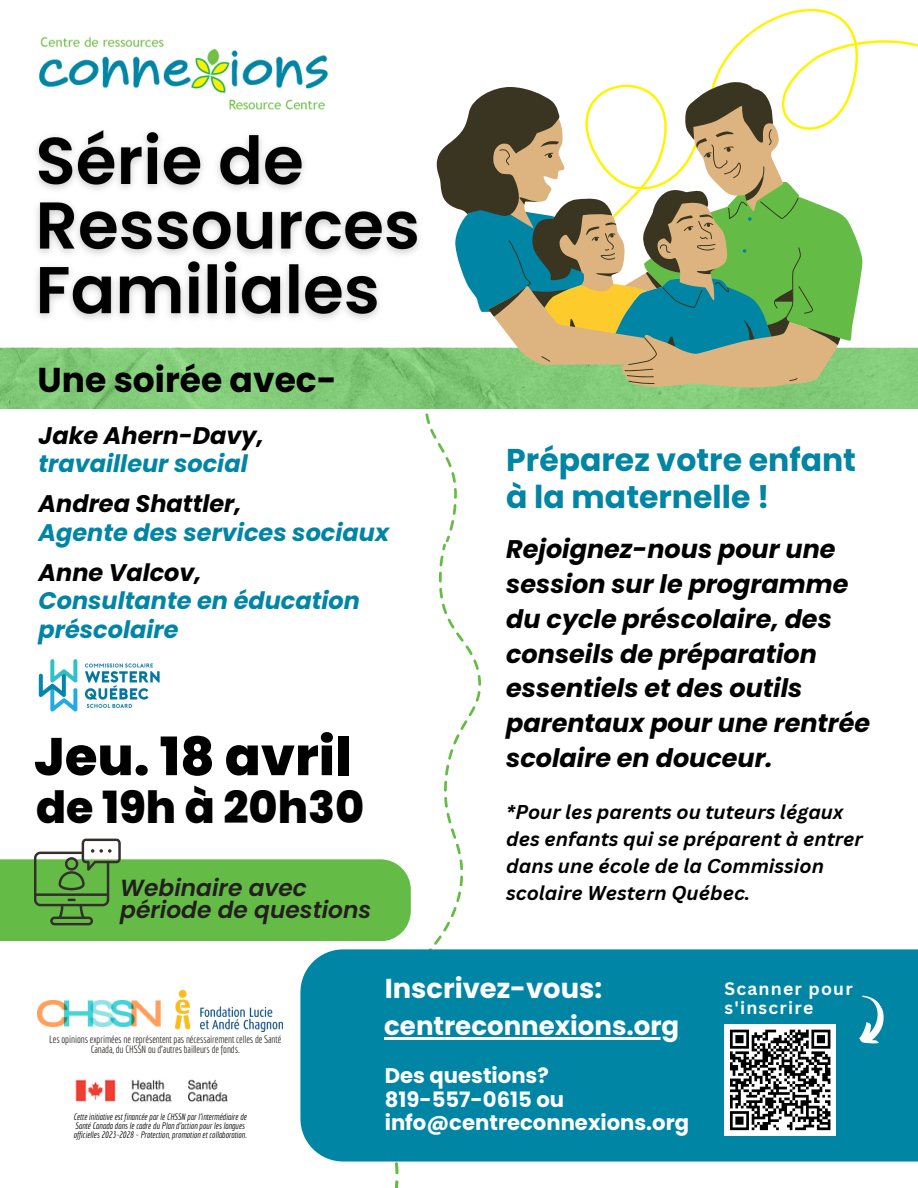
<style>
.page{position:relative;width:918px;height:1188px;background:#fff}
.page>*{position:absolute;margin:0;border:0;box-sizing:border-box;transform-origin:0 0}
.t1{font:800 52.95px "Poppins";color:#000}
.t2{font:800 44.25px "Poppins";color:#000}
.t3{font:700 34.5px "Poppins";color:#000}
.t4{font:700 31.5px/37.2px "Poppins";color:#0085a4}
.t5{font:700 27.3px "Poppins";color:#fff}
.t6{font:700 26.1px "Poppins";color:#fff}
.t7{font:italic 700 25.5px/34.8px "Poppins";color:#000}
.t8{font:italic 700 24px/28.2px "Poppins";color:#0085a4}
.t9{font:italic 600 23.4px/22.5px "Poppins";color:#231f20}
.t10{font:700 21.15px/23.7px "Poppins";color:#fff}
.t11{font:italic 700 19.5px/27px "Canva Sans";color:#000}
.t12{font:700 17.55px/19.2px "Canva Sans";letter-spacing:.07em;color:#fff}
.t13{font:10.35px/9.4px "Economica";letter-spacing:-.01em;color:#322f2c;text-align:center}
.t14{font:italic 9px/9px "Economica";color:#000}
.s1{color:#000}
</style>
<div class="page">
<img style="left:39px;top:36px;width:290px;height:74px">
<svg style="left:429px;top:555px;width:52px;height:394px"></svg>
<img style="left:0;top:347px;width:918px;height:61px">
<div style="left:300px;top:949px;width:618px;height:213px;background:#0085a4"></div>
<svg style="left:840px;top:990px;width:57px;height:61px;background:#1f94af"></svg>
<svg style="left:0;top:839px;width:411px;height:102px"></svg>
<img style="left:38px;top:1000px;width:122px;height:26px">
<img style="left:176px;top:990px;width:107px;height:42px">
<img style="left:75px;top:1079px;width:153px;height:23px">
<svg style="left:713px;top:8px;width:205px;height:106px"></svg>
<svg style="left:367px;top:213px;width:496px;height:338px"></svg>
<svg style="left:431px;top:81px;width:409px;height:303px"></svg>
<img style="left:36px;top:130px;width:394px;height:207px">
<hr style="left:384px;top:1037px;width:295px;height:2px;background:#fff">
<img style="left:39px;top:659px;width:121px;height:53px">
<div style="left:725px;top:1024px;width:111px;height:112px;background:#fff"></div>
<svg style="left:729px;top:1029px;width:102px;height:102px"></svg>
<h5 class="t3" style="left:38px;top:355px;width:301px">Une soirée avec-</h5>
<h3 class="t8" style="left:39px;top:422px;width:227px"><span class="s1">Jake Ahern-Davy, </span>travailleur social</h3>
<p class="t8" style="left:39px;top:489px;width:352px;line-height:29.2px"><span class="s1">Andrea Shattler,<br></span>Agente des services sociaux</p>
<p class="t8" style="left:39px;top:559px;width:323px"><span class="s1">Anne Valcov,<br></span>Consultante en éducation préscolaire</p>
<h2 class="t1" style="left:34px;top:720px;width:319px">Jeu. 18 avril</h2>
<h6 class="t2" style="left:36px;top:776px;width:330px">de 19h à 20h30</h6>
<p class="t9" style="left:120px;top:876px;width:253px">Webinaire avec période de questions</p>
<h6 class="t4" style="left:506px;top:442px;width:351px">Préparez votre enfant à la maternelle !</h6>
<h5 class="t7" style="left:506px;top:532px;width:366px">Rejoignez-nous pour une session sur le programme du cycle préscolaire, des conseils de préparation essentiels et des outils parentaux pour une rentrée scolaire en douceur.</h5>
<p class="t11" style="left:506px;top:798px;width:358px">*Pour les parents ou tuteurs légaux des enfants qui se préparent à entrer dans une école de la Commission scolaire Western Québec.</p>
<p class="t13" style="left:49px;top:1035px;width:234px">Les opinions exprimées ne représentent pas nécessairement celles de Santé<br>Canada, du CHSSN ou d'autres bailleurs de fonds.</p>
<h6 class="t14" style="left:73px;top:1112px;width:175px">Cette initiative est financée par le CHSSN par l'intermédiaire de<br>Santé Canada dans le cadre du Plan d'action pour les langues officielles 2023-2028 - Protection, promotion et collaboration.</h6>
<p class="t5" style="left:385px;top:969px;width:219px">Inscrivez-vous:</p>
<p class="t6" style="left:384px;top:1007px;width:297px">centreconnexions.org</p>
<h4 class="t10" style="left:385px;top:1064px;width:166px">Des questions?</h4>
<h5 class="t10" style="left:385px;top:1087px;width:306px">819-557-0615 ou info@centreconnexions.org</h5>
<h6 class="t12" style="left:725px;top:979px;width:130px">Scanner pour s'inscrire</h6>
</div>
